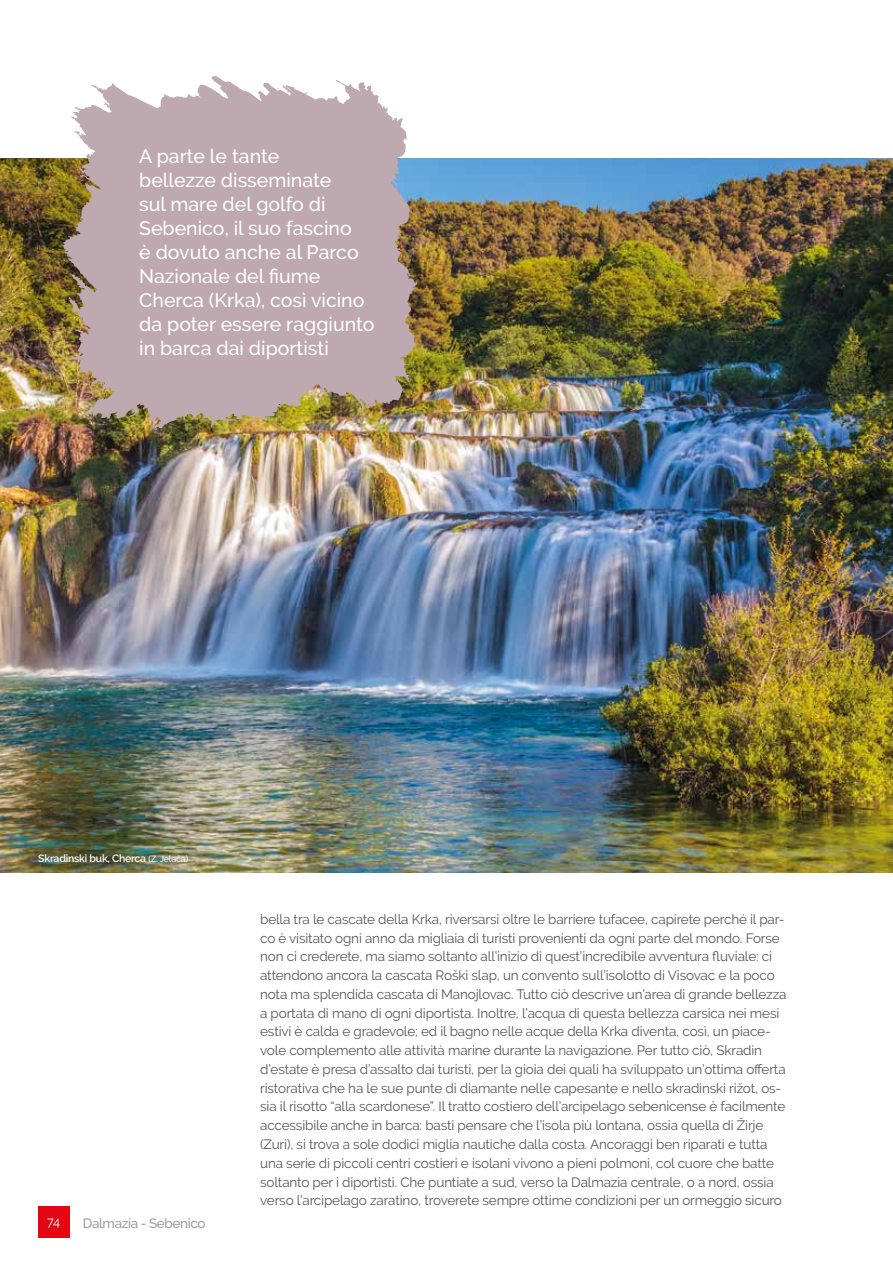
<style>
.page{position:relative;width:893px;height:1276px;background:#fff}
.page>*{position:absolute;margin:0;border:0;box-sizing:border-box;transform-origin:0 0}
.t1{font:500 19.5px/24px "Raleway";color:#fff}
.t2{font:13.5px/18.8px "Raleway";letter-spacing:-.01em;color:#575756}
.t3{font:500 13.5px "Raleway";letter-spacing:-.03em;color:#9d9d9c}
.t4{font:12.75px "Raleway";color:#fff}
.t5{font:600 10.5px "Raleway";letter-spacing:-.02em;color:#fff}
.s1{font-weight:500;font-size:9px}
</style>
<div class="page">
<div style="left:38px;top:1206px;width:31px;height:31px;background:#e30613"></div>
<img style="left:0;top:159px;width:893px;height:714px">
<svg style="left:62px;top:76px;width:356px;height:354px;background:#bca9a7"></svg>
<h1 class="t1" style="left:139px;top:144px;width:237px">A parte le tante<br>bellezze disseminate<br>sul mare del golfo di<br>Sebenico, il suo fascino<br>è dovuto anche al Parco<br>Nazionale del fiume<br>Cherca (Krka), così vicino da poter essere raggiunto in barca dai diportisti</h1>
<p class="t5" style="left:38px;top:852px;width:152px">Skradinski buk, Cherca <span class="s1">(Z. Jelača)</span></p>
<p class="t4" style="left:47px;top:1214px;width:14px">74</p>
<p class="t3" style="left:83px;top:1215px;width:124px">Dalmazia - Sebenico</p>
<p class="t2" style="left:260px;top:909px;width:528px">bella tra le cascate della Krka, riversarsi oltre le barriere tufacee, capirete perché il par&shy;co è visitato ogni anno da migliaia di turisti provenienti da ogni parte del mondo. Forse non ci crederete, ma siamo soltanto all’inizio di quest’incredibile avventura fluviale: ci attendono ancora la cascata Roški slap, un convento sull’isolotto di Visovac e la poco nota ma splendida cascata di Manojlovac. Tutto ciò descrive un’area di grande bellezza a portata di mano di ogni diportista. Inoltre, l’acqua di questa bellezza carsica nei mesi estivi è calda e gradevole; ed il bagno nelle acque della Krka diventa, così, un piace&shy;vole complemento alle attività marine durante la navigazione. Per tutto ciò, Skradin d’estate è presa d’assalto dai turisti, per la gioia dei quali ha sviluppato un’ottima offerta ristorativa che ha le sue punte di diamante nelle capesante e nello skradinski rižot, os&shy;sia il risotto “alla scardonese”. Il tratto costiero dell’arcipelago sebenicense è facilmente accessibile anche in barca: basti pensare che l’isola più lontana, ossia quella di Žirje (Zuri), si trova a sole dodici miglia nautiche dalla costa. Ancoraggi ben riparati e tutta una serie di piccoli centri costieri e isolani vivono a pieni polmoni, col cuore che batte soltanto per i diportisti. Che puntiate a sud, verso la Dalmazia centrale, o a nord, ossia verso l’arcipelago zaratino, troverete sempre ottime condizioni per un ormeggio sicuro</p>
</div>
